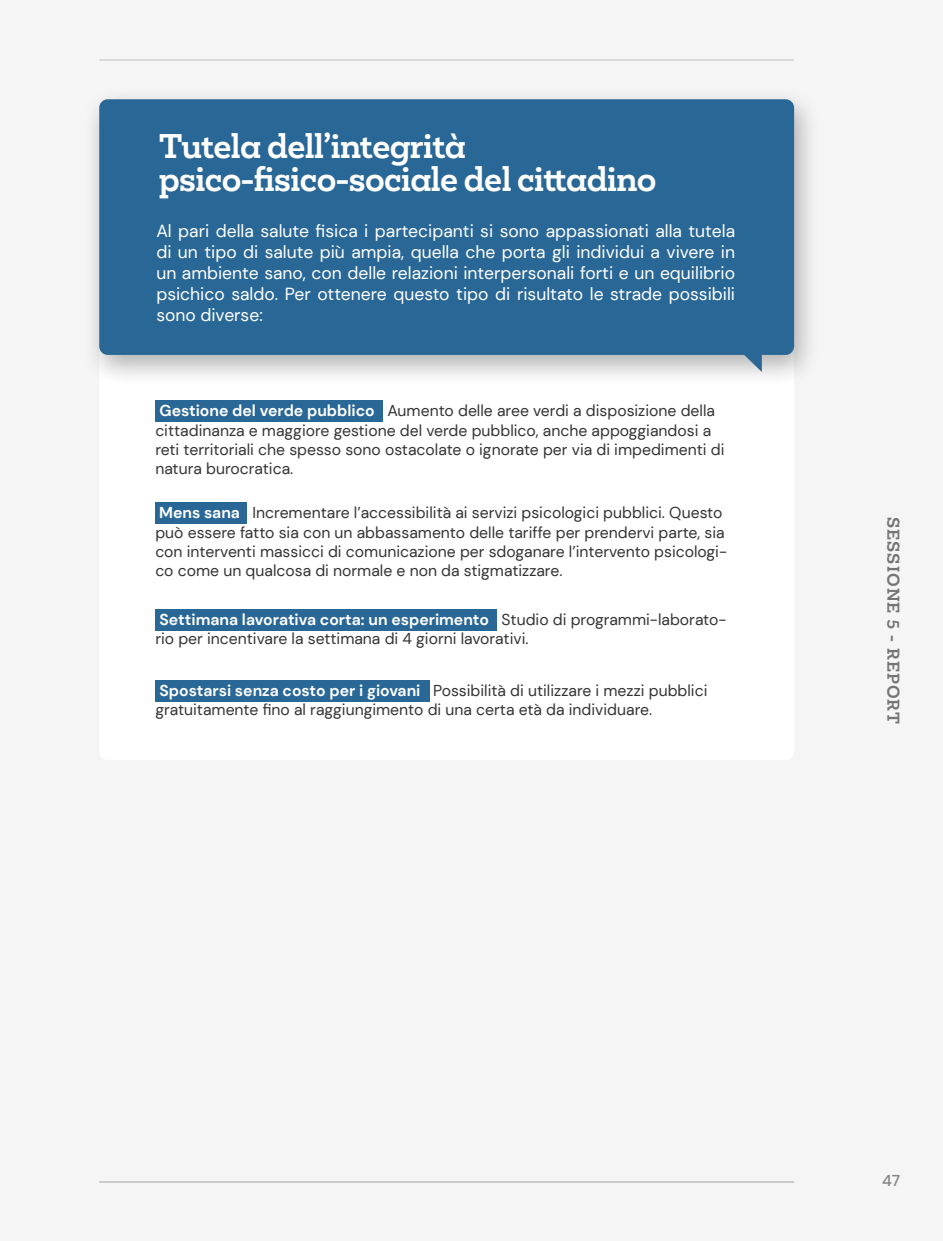
<style>
.page{position:relative;width:943px;height:1241px;background:#fff}
.page>*{position:absolute;margin:0;border:0;box-sizing:border-box;transform-origin:0 0}
.t1{font:700 31.5px/33.2px "Mokoko";letter-spacing:-.02em;color:#fff}
.t2{font:17.5px/21px "DM Sans";color:#fff;text-align:justify}
.t3{font:15.75px/19.2px "DM Sans";color:#333}
.t4{font:700 15.75px "Mokoko";letter-spacing:.07em;color:#757575}
.t5{font:500 15.75px "DM Sans";color:#858585}
.s1{font-weight:700;color:#fff}
</style>
<div class="page">
<div style="left:0;top:0;width:943px;height:1240px;background:#f5f5f5"></div>
<div style="left:99px;top:338px;width:695px;height:421px;background:#fff;border-radius:8px"></div>
<div style="left:82px;top:87px;width:739px;height:300px;background:#000;opacity:.3"></div>
<div style="left:99px;top:99px;width:695px;height:256px;background:#296796;border-radius:8px"></div>
<svg style="left:740px;top:354px;width:21px;height:18px"></svg>
<div style="left:155px;top:502px;width:92px;height:22px;background:#296796"></div>
<div style="left:155px;top:609px;width:342px;height:22px;background:#296796"></div>
<div style="left:155px;top:680px;width:275px;height:21px;background:#296796"></div>
<div style="left:155px;top:400px;width:228px;height:22px;background:#296796"></div>
<hr style="left:99px;top:1181px;width:695px;height:1px;background:#bfbfbf">
<hr style="left:99px;top:60px;width:695px;height:1px;background:#bfbfbf">
<h1 class="t1" style="left:159px;top:129px;width:499px">Tutela dell’integrità psico-fisico-sociale del cittadino</h1>
<p class="t2" style="left:156px;top:220px;width:580px">Al pari della salute fisica i partecipanti si sono appassionati alla tutela di un tipo di salute più ampia, quella che porta gli individui a vivere in un ambiente sano, con delle relazioni interpersonali forti e un equilibrio psichico saldo. Per ottenere questo tipo di risultato le strade possibili sono diverse:</p>
<p class="t3" style="left:155px;top:401px;width:570px"><span class="s1">Gestione del verde pubblico</span> Aumento delle aree verdi a disposizione della cittadinanza e maggiore gestione del verde pubblico, anche appoggiandosi a reti territoriali che spesso sono ostacolate o ignorate per via di impedimenti di natura burocratica.</p>
<p class="t3" style="left:155px;top:503px;width:573px"><span class="s1">Mens sana</span> Incrementare l’accessibilità ai servizi psicologici pubblici. Questo può essere fatto sia con un abbassamento delle tariffe per prendervi parte, sia con interventi massicci di comunicazione per sdoganare l’intervento psicologi&shy;co come un qualcosa di normale e non da stigmatizzare.</p>
<p class="t3" style="left:155px;top:610px;width:572px"><span class="s1">Settimana lavorativa corta: un esperimento</span> Studio di programmi-laborato&shy;rio per incentivare la settimana di 4 giorni lavorativi.</p>
<p class="t3" style="left:155px;top:680px;width:553px"><span class="s1">Spostarsi senza costo per i giovani</span> Possibilità di utilizzare i mezzi pubblici gratuitamente fino al raggiungimento di una certa età da individuare.</p>
<p class="t4" style="left:903px;top:517px;width:208px;rotate:90deg">SESSIONE 5 - REPORT</p>
<p class="t5" style="left:882px;top:1169px;width:20px">47</p>
</div>
